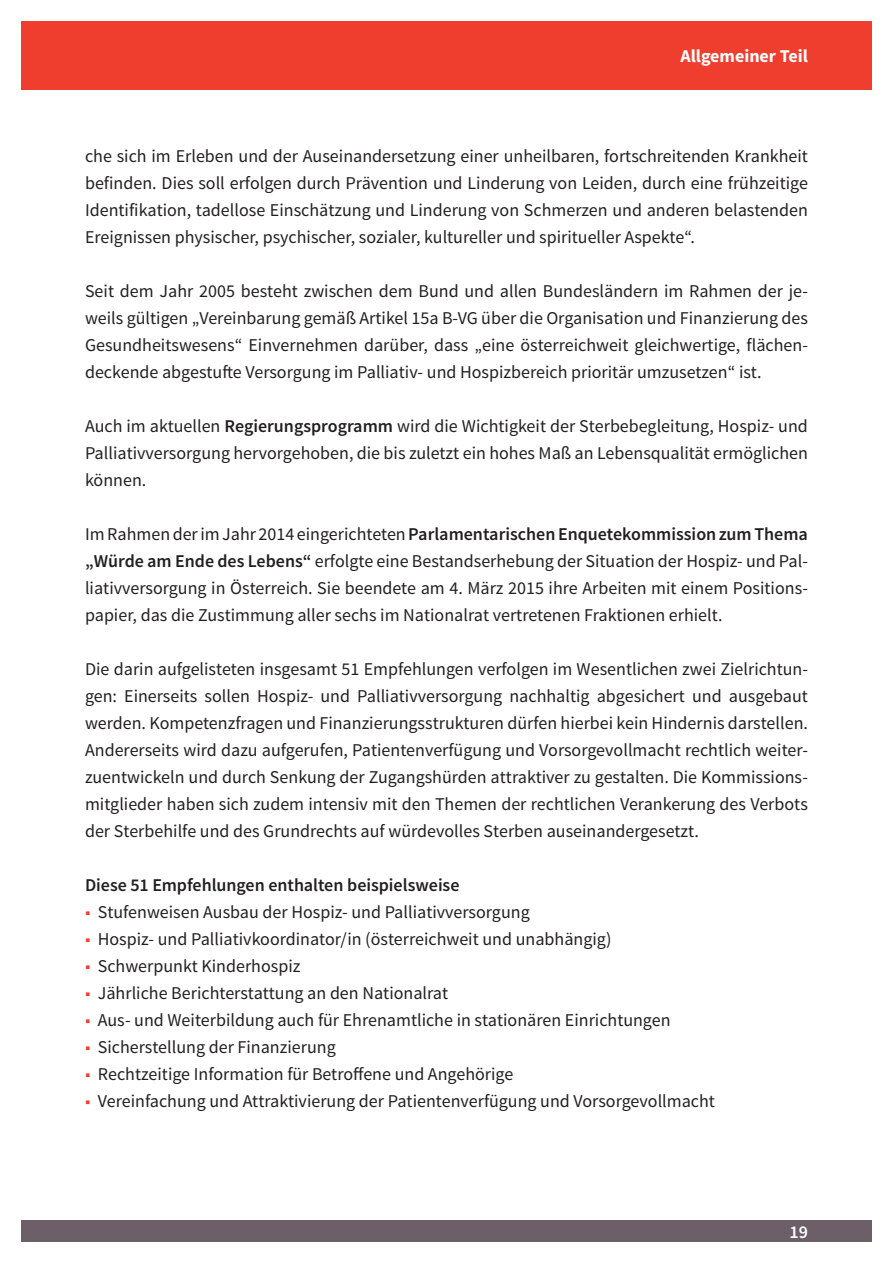
<style>
.page{position:relative;width:893px;height:1263px;background:#fff}
.page>*{position:absolute;margin:0;border:0;box-sizing:border-box;transform-origin:0 0}
.Fließtext{font:18px/27px "Source Sans Pro";color:#231f20;text-align:justify}
.Aufzählung_1__ohne_P{font:600 18px "Source Sans Pro";letter-spacing:-.005em;color:#231f20}
.t1{font:700 18px "Source Sans Pro";color:#fff}
.t2{font:600 18px "Source Sans Pro";color:#fff}
.s1{font-weight:600}
.s2{color:#ef3e2e}
</style>
<div class="page">
<div style="left:21px;top:21px;width:851px;height:68px;background:#ef3e2e"></div>
<div style="left:21px;top:1220px;width:851px;height:22px;background:#6c5f67"></div>
<p class="t1" style="left:680px;top:44px;width:129px">Allgemeiner Teil</p>
<p class="Fließtext" style="left:85px;top:143px;width:724px">che sich im Erleben und der Auseinandersetzung einer unheilbaren, fortschreitenden Krankheit befinden. Dies soll erfolgen durch Prävention und Linderung von Leiden, durch eine frühzeitige Identifikation, tadellose Einschätzung und Linderung von Schmerzen und anderen belastenden Ereignissen physischer, psychischer, sozialer, kultureller und spiritueller Aspekte“.</p>
<p class="Fließtext" style="left:85px;top:278px;width:724px">Seit dem Jahr 2005 besteht zwischen dem Bund und allen Bundesländern im Rahmen der je&shy;weils gültigen „Vereinbarung gemäß Artikel 15a B-VG über die Organisation und Finanzierung des Gesundheitswesens“ Einvernehmen darüber, dass „eine österreichweit gleichwertige, flächen&shy;deckende abgestufte Versorgung im Palliativ- und Hospizbereich prioritär umzusetzen“ ist.</p>
<p class="Fließtext" style="left:85px;top:413px;width:724px">Auch im aktuellen <span class="s1">Regierungsprogramm</span> wird die Wichtigkeit der Sterbebegleitung, Hospiz- und Palliativversorgung hervorgehoben, die bis zuletzt ein hohes Maß an Lebensqualität ermöglichen können.</p>
<p class="Fließtext" style="left:85px;top:521px;width:724px">Im Rahmen der im Jahr 2014 eingerichteten <span class="s1">Parlamentarischen Enquetekommission zum Thema „Würde am Ende des Lebens“</span> erfolgte eine Bestandserhebung der Situation der Hospiz- und Pal&shy;liativversorgung in Österreich. Sie beendete am 4. März 2015 ihre Arbeiten mit einem Positions&shy;papier, das die Zustimmung aller sechs im Nationalrat vertretenen Fraktionen erhielt.</p>
<p class="Fließtext" style="left:85px;top:656px;width:724px">Die darin aufgelisteten insgesamt 51 Empfehlungen verfolgen im Wesentlichen zwei Zielrichtun&shy;gen: Einerseits sollen Hospiz- und Palliativversorgung nachhaltig abgesichert und ausgebaut werden. Kompetenzfragen und Finanzierungsstrukturen dürfen hierbei kein Hindernis darstellen.<br>Andererseits wird dazu aufgerufen, Patientenverfügung und Vorsorgevollmacht rechtlich weiter&shy;zuentwickeln und durch Senkung der Zugangshürden attraktiver zu gestalten. Die Kommissions&shy;mitglieder haben sich zudem intensiv mit den Themen der rechtlichen Verankerung des Verbots der Sterbehilfe und des Grundrechts auf würdevolles Sterben auseinandergesetzt.</p>
<p class="Aufzählung_1__ohne_P" style="left:85px;top:874px;width:376px">Diese 51 Empfehlungen enthalten beispielsweise</p>
<p class="Fließtext" style="left:85px;top:899px;width:446px"><span class="s2">■</span> Stufenweisen Ausbau der Hospiz- und Palliativversorgung</p>
<p class="Fließtext" style="left:85px;top:926px;width:528px"><span class="s2">■</span> Hospiz- und Palliativkoordinator/in (österreichweit und unabhängig)</p>
<p class="Fließtext" style="left:85px;top:953px;width:217px"><span class="s2">■</span> Schwerpunkt Kinderhospiz</p>
<p class="Fließtext" style="left:85px;top:980px;width:365px"><span class="s2">■</span> Jährliche Berichterstattung an den Nationalrat</p>
<p class="Fließtext" style="left:85px;top:1007px;width:587px"><span class="s2">■</span> Aus- und Weiterbildung auch für Ehrenamtliche in stationären Einrichtungen</p>
<p class="Fließtext" style="left:85px;top:1034px;width:252px"><span class="s2">■</span> Sicherstellung der Finanzierung</p>
<p class="Fließtext" style="left:85px;top:1061px;width:430px"><span class="s2">■</span> Rechtzeitige Information für Betroffene und Angehörige</p>
<p class="Fließtext" style="left:85px;top:1088px;width:631px"><span class="s2">■</span> Vereinfachung und Attraktivierung der Patientenverfügung und Vorsorgevollmacht</p>
<p class="t2" style="left:789px;top:1220px;width:20px">19</p>
</div>
